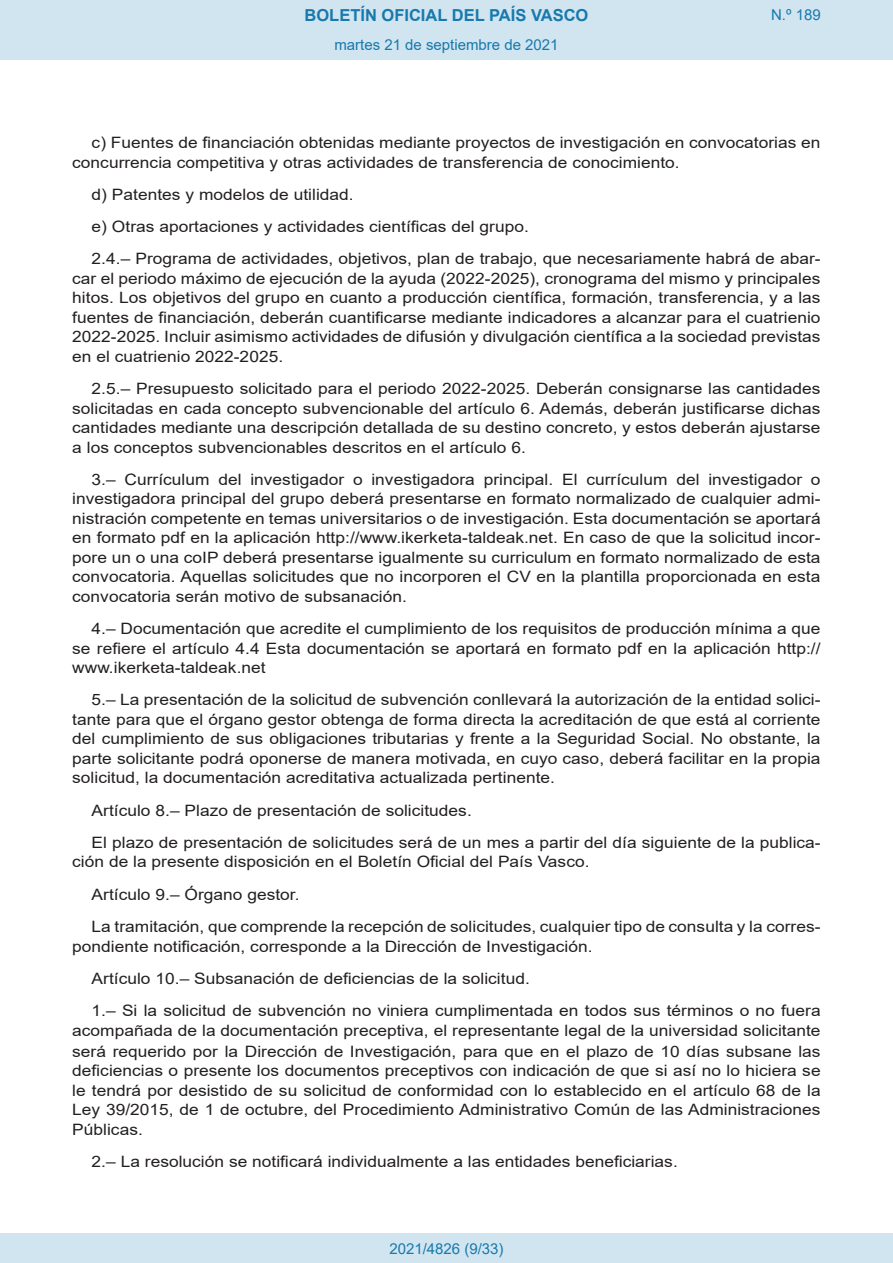
<style>
.page{position:relative;width:893px;height:1263px;background:#fff}
.page>*{position:absolute;margin:0;border:0;box-sizing:border-box;transform-origin:0 0}
.t1{font:700 16.5px "Arial";color:#1879ad}
.BOPVDetalle{font:15.6px/19.5px "Arial";color:#231f20;text-align:justify;scale:1.11 1}
.Paginacion_Centro{font:15px "Arial";color:#1879ad}
</style>
<div class="page">
<div style="left:0;top:0;width:893px;height:60px;background:#d0e5f0"></div>
<div style="left:0;top:1233px;width:893px;height:30px;background:#d0e5f0"></div>
<p class="t1" style="left:305px;top:3px;width:285px">BOLETÍN OFICIAL DEL PAÍS VASCO</p>
<p class="Paginacion_Centro" style="left:334px;top:35px;width:226px">martes 21 de septiembre de 2021</p>
<p class="Paginacion_Centro" style="left:771px;top:5px;width:51px">N.º 189</p>
<p class="BOPVDetalle" style="left:72px;top:133px;width:676px;text-indent:19px">c) Fuentes de financiación obtenidas mediante proyectos de investigación en convocatorias en concurrencia competitiva y otras actividades de transferencia de conocimiento.</p>
<p class="BOPVDetalle" style="left:92px;top:185px;width:238px">d) Patentes y modelos de utilidad.</p>
<p class="BOPVDetalle" style="left:92px;top:217px;width:395px">e) Otras aportaciones y actividades científicas del grupo.</p>
<p class="BOPVDetalle" style="left:72px;top:249px;width:676px;text-indent:19px">2.4.– Programa de actividades, objetivos, plan de trabajo, que necesariamente habrá de abar&shy;car el periodo máximo de ejecución de la ayuda (2022-2025), cronograma del mismo y principales hitos. Los objetivos del grupo en cuanto a producción científica, formación, transferencia, y a las fuentes de financiación, deberán cuantificarse mediante indicadores a alcanzar para el cuatrienio 2022-2025. Incluir asimismo actividades de difusión y divulgación científica a la sociedad previstas en el cuatrienio 2022-2025.</p>
<p class="BOPVDetalle" style="left:72px;top:379px;width:676px;text-indent:19px">2.5.– Presupuesto solicitado para el periodo 2022-2025. Deberán consignarse las cantidades solicitadas en cada concepto subvencionable del artículo 6. Además, deberán justificarse dichas cantidades mediante una descripción detallada de su destino concreto, y estos deberán ajustarse a los conceptos subvencionables descritos en el artículo 6.</p>
<p class="BOPVDetalle" style="left:72px;top:470px;width:676px;text-indent:19px">3.– Currículum del investigador o investigadora principal. El currículum del investigador o investigadora principal del grupo deberá presentarse en formato normalizado de cualquier admi&shy;nistración competente en temas universitarios o de investigación. Esta documentación se aportará en formato pdf en la aplicación http://www.ikerketa-taldeak.net. En caso de que la solicitud incor&shy;pore un o una coIP deberá presentarse igualmente su curriculum en formato normalizado de esta convocatoria. Aquellas solicitudes que no incorporen el CV en la plantilla proporcionada en esta convocatoria serán motivo de subsanación.</p>
<p class="BOPVDetalle" style="left:72px;top:619px;width:676px;text-indent:19px">4.– Documentación que acredite el cumplimiento de los requisitos de producción mínima a que se refiere el artículo 4.4 Esta documentación se aportará en formato pdf en la aplicación http:// www.ikerketa-taldeak.net</p>
<p class="BOPVDetalle" style="left:72px;top:690px;width:676px;text-indent:19px">5.– La presentación de la solicitud de subvención conllevará la autorización de la entidad solici&shy;tante para que el órgano gestor obtenga de forma directa la acreditación de que está al corriente del cumplimiento de sus obligaciones tributarias y frente a la Seguridad Social. No obstante, la parte solicitante podrá oponerse de manera motivada, en cuyo caso, deberá facilitar en la propia solicitud, la documentación acreditativa actualizada pertinente.</p>
<p class="BOPVDetalle" style="left:92px;top:800px;width:344px">Artículo 8.– Plazo de presentación de solicitudes.</p>
<p class="BOPVDetalle" style="left:72px;top:833px;width:676px;text-indent:19px">El plazo de presentación de solicitudes será de un mes a partir del día siguiente de la publica&shy;ción de la presente disposición en el Boletín Oficial del País Vasco.</p>
<p class="BOPVDetalle" style="left:92px;top:884px;width:189px">Artículo 9.– Órgano gestor.</p>
<p class="BOPVDetalle" style="left:72px;top:917px;width:676px;text-indent:19px">La tramitación, que comprende la recepción de solicitudes, cualquier tipo de consulta y la corres&shy;pondiente notificación, corresponde a la Dirección de Investigación.</p>
<p class="BOPVDetalle" style="left:92px;top:968px;width:396px">Artículo 10.– Subsanación de deficiencias de la solicitud.</p>
<p class="BOPVDetalle" style="left:72px;top:1001px;width:676px;text-align:right">1.– Si la solicitud de subvención no viniera cumplimentada en todos sus términos o no fuera acompañada de la documentación preceptiva, el representante legal de la universidad solicitante</p>
<p class="BOPVDetalle" style="left:72px;top:1041px;width:676px">será requerido por la Dirección de Investigación, para que en el plazo de 10 días subsane las deficiencias o presente los documentos preceptivos con indicación de que si así no lo hiciera se le tendrá por desistido de su solicitud de conformidad con lo establecido en el artículo 68 de la Ley 39/2015, de 1 de octubre, del Procedimiento Administrativo Común de las Administraciones Públicas.</p>
<p class="BOPVDetalle" style="left:92px;top:1151px;width:530px">2.– La resolución se notificará individualmente a las entidades beneficiarias.</p>
<p class="Paginacion_Centro" style="left:389px;top:1238px;width:116px">2021/4826 (9/33)</p>
</div>
